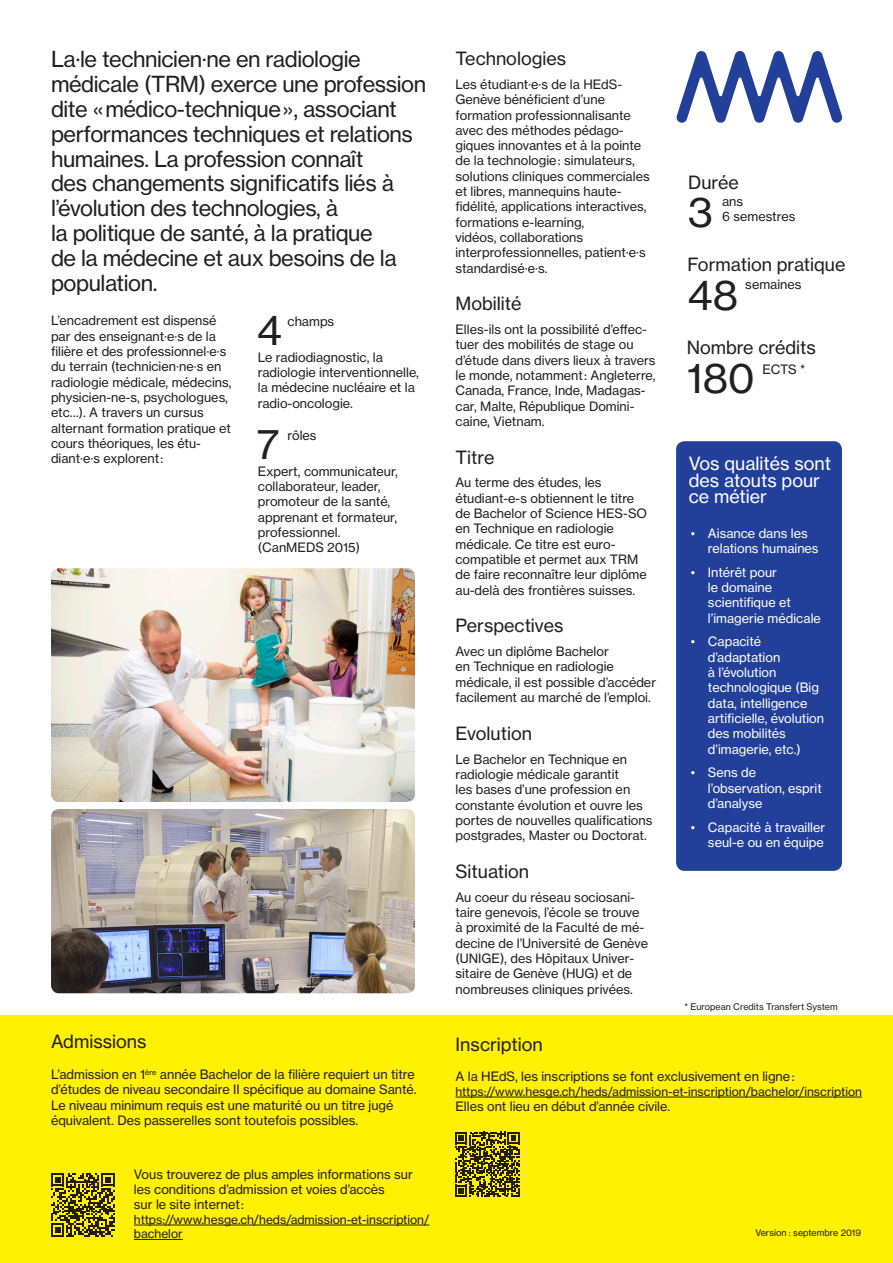
<style>
.page{position:relative;width:893px;height:1263px;background:#fff}
.page>*{position:absolute;margin:0;border:0;box-sizing:border-box;transform-origin:0 0}
.t1{font:40.5px "N Haas Grotesk TX Pro 55 Rg";color:#231f20}
.t2{font:21.75px/24.9px "N Haas Grotesk TX Pro 55 Rg";letter-spacing:-.02em;color:#231f20}
.sous-titres{font:18px "N Haas Grotesk TX Pro 55 Rg";color:#231f20}
.t3{font:18px/16.5px "N Haas Grotesk TX Pro 55 Rg";color:#fff}
.texte{font:12.75px/15.3px "N Haas Grotesk TX Pro 55 Rg";color:#231f20}
.t4{font:12.75px/15.3px "N Haas Grotesk TX Pro 55 Rg";color:#fff}
.t5{font:12px/14.4px "N Haas Grotesk TX Pro 55 Rg";color:#231f20}
.t6{font:9px "N Haas Grotesk TX Pro 55 Rg";color:#231f20}
</style>
<div class="page">
<div style="left:0;top:1015px;width:893px;height:248px;background:#fff101"></div>
<img style="left:51px;top:809px;width:364px;height:184px">
<img style="left:51px;top:568px;width:364px;height:234px">
<div style="left:676px;top:441px;width:166px;height:430px;background:#223f99;border-radius:9px"></div>
<svg style="left:676px;top:51px;width:167px;height:72px"></svg>
<hr style="left:134px;top:1225px;width:295px;height:1px;background:#231f20">
<hr style="left:134px;top:1239px;width:49px;height:1px;background:#231f20">
<svg style="left:51px;top:1173px;width:64px;height:63px"></svg>
<hr style="left:455px;top:1097px;width:407px;height:1px;background:#231f20">
<svg style="left:455px;top:1132px;width:65px;height:65px"></svg>
<p class="t2" style="left:51px;top:46px;width:377px">La·le technicien·ne en radiologie médicale (TRM) exerce une profession dite « médico-technique », associant performances techniques et relations humaines. La profession connaît<br>des changements significatifs liés à l’évolution des technologies, à<br>la politique de santé, à la pratique<br>de la médecine et aux besoins de la population.</p>
<p class="texte" style="left:51px;top:313px;width:182px">L’encadrement est dispensé par des enseignant·e·s de la filière et des professionnel·e·s du terrain (technicien·ne·s en radiologie médicale, médecins, physicien-ne-s, psychologues, etc…). A travers un cursus alternant formation pratique et cours théoriques, les étu&shy;diant·e·s explorent :</p>
<p class="t1" style="left:257px;top:305px;width:27px">4</p>
<p class="texte" style="left:288px;top:314px;width:48px">champs</p>
<p class="texte" style="left:258px;top:349px;width:163px">Le radiodiagnostic, la radiologie interventionnelle, la médecine nucléaire et la radio-oncologie.</p>
<p class="t1" style="left:257px;top:419px;width:24px">7</p>
<p class="texte" style="left:288px;top:428px;width:31px">rôles</p>
<p class="texte" style="left:258px;top:463px;width:141px">Expert, communicateur, collaborateur, leader, promoteur de la santé, apprenant et formateur, professionnel.</p>
<p class="texte" style="left:258px;top:540px;width:104px">(CanMEDS 2015)</p>
<p class="sous-titres" style="left:51px;top:1031px;width:97px">Admissions</p>
<p class="texte" style="left:51px;top:1067px;width:367px">L’admission en 1<sup>ère</sup> année Bachelor de la filière requiert un titre d’études de niveau secondaire II spécifique au domaine Santé.<br>Le niveau minimum requis est une maturité ou un titre jugé équivalent. Des passerelles sont toutefois possibles.</p>
<p class="texte" style="left:134px;top:1166px;width:280px">Vous trouverez de plus amples informations sur les conditions d’admission et voies d’accès<br>sur le site internet :</p>
<p class="t5" style="left:134px;top:1212px;width:297px">https://www.hesge.ch/heds/admission-et-inscription/ bachelor</p>
<p class="sous-titres" style="left:455px;top:47px;width:112px">Technologies</p>
<p class="texte" style="left:455px;top:77px;width:196px">Les étudiant·e·s de la HEdS-<br>Genève bénéficient d’une formation professionnalisante avec des méthodes pédago&shy;giques innovantes et à la pointe de la technologie : simulateurs, solutions cliniques commerciales et libres, mannequins haute-</p>
<p class="texte" style="left:455px;top:199px;width:193px">fidélité, applications interactives, formations e-learning,<br>vidéos, collaborations interprofessionnelles, patient·e·s standardisé·e·s.</p>
<p class="sous-titres" style="left:455px;top:293px;width:67px">Mobilité</p>
<p class="texte" style="left:455px;top:322px;width:202px">Elles-ils ont la possibilité d’effec&shy;tuer des mobilités de stage ou d’étude dans divers lieux à travers le monde, notamment : Angleterre,<br>Canada, France, Inde, Madagas&shy;car, Malte, République Domini&shy;caine, Vietnam.</p>
<p class="sous-titres" style="left:455px;top:446px;width:40px">Titre</p>
<p class="texte" style="left:455px;top:475px;width:148px">Au terme des études, les</p>
<p class="texte" style="left:455px;top:490px;width:180px">étudiant-e-s obtiennent le titre</p>
<p class="texte" style="left:455px;top:506px;width:193px">de Bachelor of Science HES-SO</p>
<p class="texte" style="left:455px;top:521px;width:193px">en Technique en radiologie médicale. Ce titre est euro&shy;compatible et permet aux TRM de faire reconnaître leur diplôme au-delà des frontières suisses.</p>
<p class="sous-titres" style="left:455px;top:615px;width:109px">Perspectives</p>
<p class="texte" style="left:455px;top:644px;width:202px">Avec un diplôme Bachelor<br>en Technique en radiologie médicale, il est possible d’accéder facilement au marché de l’emploi.</p>
<p class="sous-titres" style="left:455px;top:722px;width:78px">Evolution</p>
<p class="texte" style="left:455px;top:751px;width:198px">Le Bachelor en Technique en radiologie médicale garantit<br>les bases d’une profession en constante évolution et ouvre les portes de nouvelles qualifications postgrades, Master ou Doctorat.</p>
<p class="sous-titres" style="left:455px;top:860px;width:75px">Situation</p>
<p class="texte" style="left:455px;top:889px;width:194px">Au coeur du réseau sociosani&shy;taire genevois, l’école se trouve à proximité de la Faculté de mé&shy;decine de l’Université de Genève (UNIGE), des Hôpitaux Univer&shy;sitaire de Genève (HUG) et de nombreuses cliniques privées.</p>
<p class="sous-titres" style="left:688px;top:171px;width:52px">Durée</p>
<p class="texte" style="left:722px;top:193px;width:75px">ans<br>6 semestres</p>
<p class="t1" style="left:688px;top:188px;width:26px">3</p>
<p class="sous-titres" style="left:688px;top:254px;width:159px">Formation pratique</p>
<p class="t1" style="left:688px;top:271px;width:52px">48</p>
<p class="texte" style="left:745px;top:276px;width:58px">semaines</p>
<p class="sous-titres" style="left:687px;top:337px;width:131px">Nombre crédits</p>
<p class="t1" style="left:687px;top:353px;width:69px">180</p>
<p class="texte" style="left:762px;top:361px;width:44px">ECTS *</p>
<p class="t3" style="left:689px;top:456px;width:144px">Vos qualités sont des atouts pour ce métier</p>
<p class="t4" style="left:708px;top:525px;width:112px;text-indent:-17px">• Aisance dans les relations humaines</p>
<p class="t4" style="left:708px;top:564px;width:114px;text-indent:-17px">• Intérêt pour<br>le domaine scientifique et l’imagerie médicale</p>
<p class="t4" style="left:708px;top:634px;width:118px;text-indent:-17px">• Capacité d’adaptation<br>à l’évolution technologique (Big data, intelligence artificielle, évolution des mobilités d’imagerie, etc.)</p>
<p class="t4" style="left:708px;top:765px;width:115px;text-indent:-17px">• Sens de l’observation, esprit d’analyse</p>
<p class="t4" style="left:691px;top:819px;width:136px;text-align:right">• Capacité à travailler seul-e ou en équipe</p>
<p class="t6" style="left:684px;top:1001px;width:155px">* European Credits Transfert System</p>
<p class="sous-titres" style="left:455px;top:1033px;width:89px">Inscription</p>
<p class="texte" style="left:455px;top:1069px;width:340px">A la HEdS, les inscriptions se font exclusivement en ligne :</p>
<p class="t5" style="left:455px;top:1084px;width:408px">https://www.hesge.ch/heds/admission-et-inscription/bachelor/inscription</p>
<p class="texte" style="left:455px;top:1099px;width:216px">Elles ont lieu en début d’année civile.</p>
<p class="t6" style="left:755px;top:1227px;width:107px">Version : septembre 2019</p>
</div>
